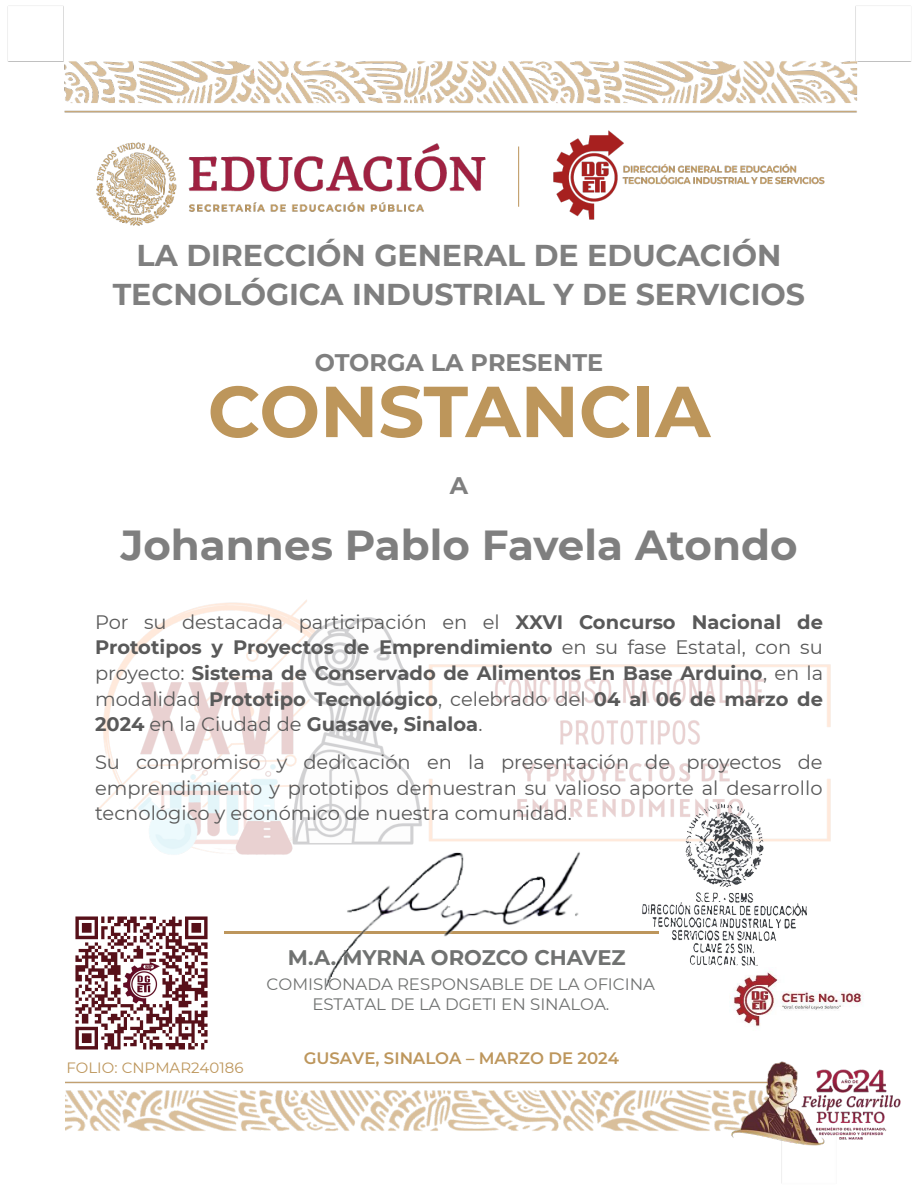
<style>
.page{position:relative;width:918px;height:1188px;background:#fff}
.page>*{position:absolute;margin:0;border:0;box-sizing:border-box;transform-origin:0 0}
.t1{font:700 72px "Montserrat";color:#bd965b}
.t2{font:700 42px "Montserrat";color:#7f7f7f}
.t3{font:700 30px/39.5px "Montserrat";color:#7f7f7f;text-align:center}
.t4{font:700 24px "Montserrat";color:#7f7f7f}
.t5{font:700 21px "Montserrat";letter-spacing:-.005em;color:#707271}
.t6{font:700 19.5px/25.7px "Montserrat";color:#595959;text-align:justify}
.t7{font:19.5px/25.5px "Montserrat";color:#595959;text-align:justify}
.t8{font:16.5px/20.1px "Montserrat";color:#707271;text-align:center}
.t9{font:600 16.5px "Montserrat";color:#bd965c}
.t10{font:15px "Montserrat";color:#bd965c}
.s1{font-weight:400}
</style>
<div class="page">
<img style="left:7px;top:5px;width:905px;height:108px">
<img style="left:65px;top:1081px;width:717px;height:102px">
<img style="left:730px;top:1061px;width:171px;height:90px">
<img style="left:97px;top:600px;width:734px;height:255px">
<img style="left:553px;top:130px;width:272px;height:90px">
<img style="left:96px;top:142px;width:390px;height:84px">
<hr style="left:518px;top:147px;width:1px;height:60px;background:#bc945a">
<hr style="left:225px;top:932px;width:434px;height:2px;background:#bd965c">
<img style="left:733px;top:971px;width:130px;height:56px">
<img style="left:75px;top:916px;width:133px;height:134px">
<img style="left:284px;top:839px;width:317px;height:148px">
<img style="left:638px;top:802px;width:169px;height:164px">
<h3 class="t3" style="left:113px;top:234px;width:694px">LA DIRECCIÓN GENERAL DE EDUCACIÓN<br>TECNOLÓGICA INDUSTRIAL Y DE SERVICIOS</h3>
<p class="t4" style="left:315px;top:345px;width:290px">OTORGA LA PRESENTE</p>
<h1 class="t1" style="left:208px;top:360px;width:504px">CONSTANCIA</h1>
<p class="t4" style="left:450px;top:468px;width:20px">A</p>
<h2 class="t2" style="left:121px;top:515px;width:678px">Johannes Pablo Favela Atondo</h2>
<p class="t6" style="left:95px;top:608px;width:730px"><span class="s1">Por su destacada participación en el</span> XXVI Concurso Nacional de Prototipos y Proyectos de Emprendimiento <span class="s1">en su fase Estatal, con su proyecto:</span> Sistema de Conservado de Alimentos En Base Arduino<span class="s1">, en la modalidad</span> Prototipo Tecnológico<span class="s1">, celebrado del</span> 04 al 06 de marzo de 2024 <span class="s1">en la Ciudad de</span> Guasave, Sinaloa<span class="s1">.</span></p>
<p class="t7" style="left:95px;top:749px;width:729px">Su compromiso y dedicación en la presentación de proyectos de emprendimiento y prototipos demuestran su valioso aporte al desarrollo tecnológico y económico de nuestra comunidad.</p>
<p class="t10" style="left:66px;top:1058px;width:179px">FOLIO: CNPMAR240186</p>
<p class="t5" style="left:288px;top:942px;width:339px">M.A. MYRNA OROZCO CHAVEZ</p>
<p class="t8" style="left:267px;top:973px;width:390px">COMISIONADA RESPONSABLE DE LA OFICINA<br>ESTATAL DE LA DGETI EN SINALOA.</p>
<p class="t9" style="left:304px;top:1047px;width:317px">GUSAVE, SINALOA – MARZO DE 2024</p>
</div>
